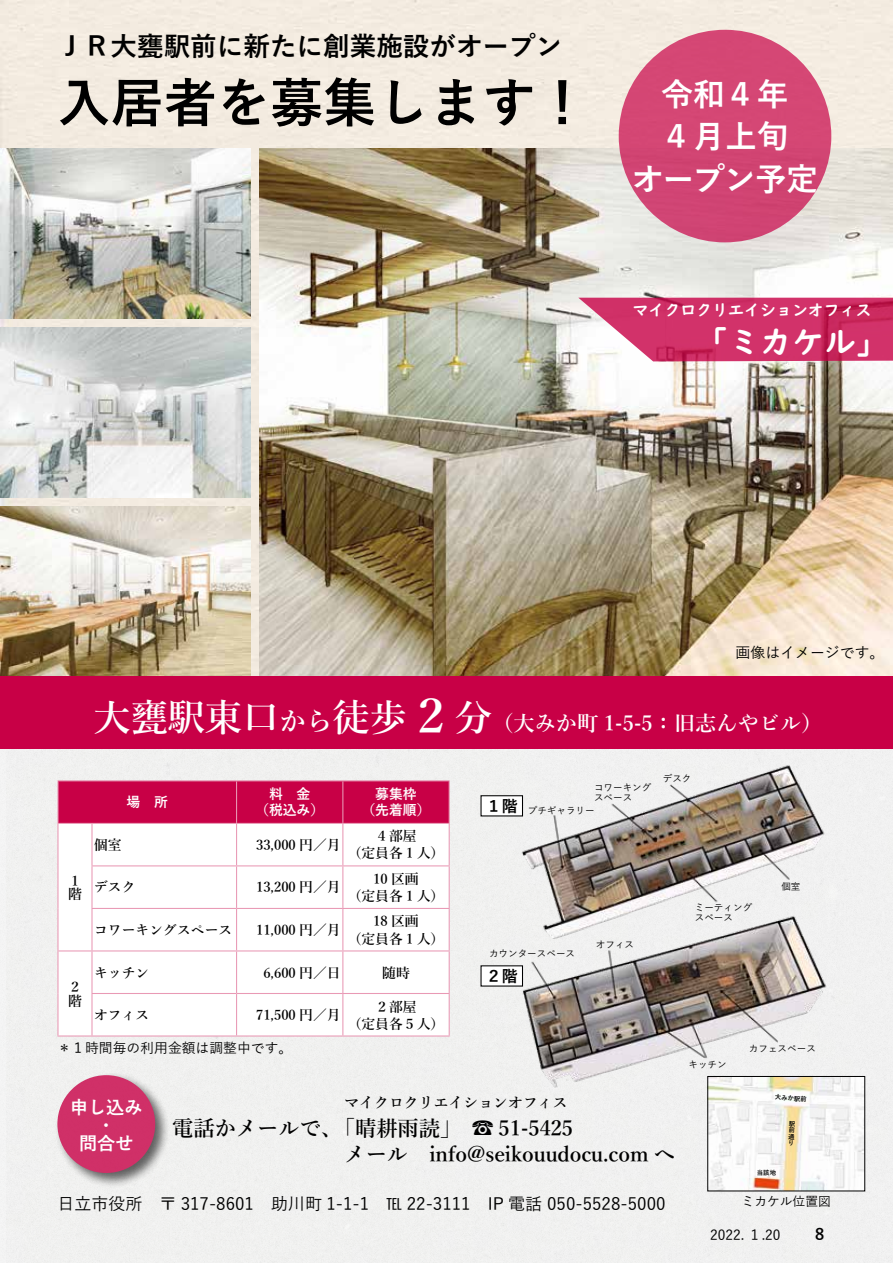
<style>
.page{position:relative;width:893px;height:1263px;background:#fff}
.page>*{position:absolute;margin:0;border:0;box-sizing:border-box;transform-origin:0 0}
.t1{font:700 53.1px "Yu Gothic";color:#000}
.t2{font:600 47.85px "Yu Mincho";color:#fff}
.t3{font:600 37.2px "Yu Mincho";color:#fff}
.t4{font:700 31.95px/42.5px "Yu Gothic";letter-spacing:-.025em;color:#fff;text-align:center}
.t5{font:31.95px "UD Digi Kyokasho NP B";color:#fff}
.t6{font:700 31.95px "Yu Gothic";color:#fff}
.t7{font:700 26.55px "Yu Gothic";color:#000}
.t8{font:600 21.3px/26.5px "Yu Mincho";color:#000}
.t9{font:600 21.3px "Yu Mincho";color:#fff}
.t10{font:700 18px/36.2px "Yu Gothic";color:#fff;text-align:center}
.t11{font:500 16.95px "Yu Gothic";color:#000}
.t12{font:15.9px "UD Digi Kyokasho NP B";color:#fff}
.t13{font:700 15.9px "Yu Gothic";color:#000}
.t14{font:600 14.85px "Yu Mincho";color:#000}
.t15{font:500 14.85px "Yu Gothic";color:#000}
.t16{font:600 13.8px/25.5px "Yu Mincho";color:#000;text-align:center}
.t17{font:500 13.8px "Yu Gothic";color:#000}
.t18{font:700 13.8px/15.9px "Yu Gothic";color:#fff;text-align:center}
.t19{font:500 12.75px "Yu Gothic";color:#000}
.t20{font:500 9.6px/9.6px "Yu Gothic";color:#000}
.t21{font:700 6.45px/6.4px "Yu Gothic";color:#000;text-align:justify}
.s1{font-size:26.55px}
.s2{font-size:15.9px}
</style>
<div class="page">
<div style="left:0;top:748px;width:893px;height:515px;background:#f0f1f0"></div>
<div style="left:0;top:0;width:893px;height:676px;background:#f3ebe0"></div>
<img style="left:259px;top:149px;width:634px;height:527px">
<img style="left:510px;top:765px;width:315px;height:143px">
<img style="left:510px;top:908px;width:317px;height:181px">
<img style="left:0;top:327px;width:251px;height:170px">
<img style="left:0;top:149px;width:251px;height:170px">
<img style="left:0;top:506px;width:251px;height:170px">
<div style="left:0;top:676px;width:893px;height:72px;background:#c80046"></div>
<div style="left:59px;top:781px;width:390px;height:42px;background:#c80046"></div>
<div style="left:59px;top:824px;width:390px;height:211px;background:#fff"></div>
<hr style="left:57px;top:780px;width:35px;height:1px;background:#e999b5">
<hr style="left:57px;top:781px;width:2px;height:42px;background:#e999b5">
<hr style="left:92px;top:780px;width:145px;height:1px;background:#e999b5">
<hr style="left:237px;top:780px;width:106px;height:1px;background:#e999b5">
<hr style="left:236px;top:781px;width:1px;height:42px;background:#e999b5">
<hr style="left:343px;top:780px;width:107px;height:1px;background:#e999b5">
<hr style="left:342px;top:781px;width:1px;height:42px;background:#e999b5">
<hr style="left:449px;top:781px;width:1px;height:42px;background:#e999b5">
<hr style="left:57px;top:823px;width:35px;height:1px;background:#e999b5">
<hr style="left:57px;top:824px;width:2px;height:42px;background:#e999b5">
<hr style="left:57px;top:866px;width:2px;height:42px;background:#e999b5">
<hr style="left:57px;top:908px;width:2px;height:42px;background:#e999b5">
<hr style="left:92px;top:823px;width:145px;height:1px;background:#e999b5">
<hr style="left:91px;top:824px;width:2px;height:41px;background:#e999b5">
<hr style="left:237px;top:823px;width:106px;height:1px;background:#e999b5">
<hr style="left:236px;top:824px;width:1px;height:41px;background:#e999b5">
<hr style="left:343px;top:823px;width:107px;height:1px;background:#e999b5">
<hr style="left:342px;top:824px;width:1px;height:41px;background:#e999b5">
<hr style="left:449px;top:824px;width:1px;height:41px;background:#e999b5">
<hr style="left:91px;top:865px;width:146px;height:1px;background:#e999b5">
<hr style="left:91px;top:866px;width:2px;height:42px;background:#e999b5">
<hr style="left:237px;top:865px;width:106px;height:1px;background:#e999b5">
<hr style="left:236px;top:866px;width:1px;height:42px;background:#e999b5">
<hr style="left:343px;top:865px;width:107px;height:1px;background:#e999b5">
<hr style="left:342px;top:866px;width:1px;height:42px;background:#e999b5">
<hr style="left:449px;top:866px;width:1px;height:42px;background:#e999b5">
<hr style="left:91px;top:908px;width:146px;height:1px;background:#e999b5">
<hr style="left:91px;top:909px;width:2px;height:41px;background:#e999b5">
<hr style="left:237px;top:908px;width:106px;height:1px;background:#e999b5">
<hr style="left:236px;top:909px;width:1px;height:41px;background:#e999b5">
<hr style="left:343px;top:908px;width:107px;height:1px;background:#e999b5">
<hr style="left:342px;top:909px;width:1px;height:41px;background:#e999b5">
<hr style="left:449px;top:909px;width:1px;height:41px;background:#e999b5">
<hr style="left:57px;top:950px;width:35px;height:1px;background:#e999b5">
<hr style="left:57px;top:951px;width:2px;height:42px;background:#e999b5">
<hr style="left:57px;top:993px;width:2px;height:42px;background:#e999b5">
<hr style="left:57px;top:1035px;width:35px;height:1px;background:#e999b5">
<hr style="left:92px;top:950px;width:145px;height:1px;background:#e999b5">
<hr style="left:91px;top:951px;width:2px;height:42px;background:#e999b5">
<hr style="left:237px;top:950px;width:106px;height:1px;background:#e999b5">
<hr style="left:236px;top:951px;width:1px;height:42px;background:#e999b5">
<hr style="left:343px;top:950px;width:107px;height:1px;background:#e999b5">
<hr style="left:342px;top:951px;width:1px;height:42px;background:#e999b5">
<hr style="left:449px;top:951px;width:1px;height:42px;background:#e999b5">
<hr style="left:91px;top:993px;width:146px;height:1px;background:#e999b5">
<hr style="left:91px;top:994px;width:2px;height:41px;background:#e999b5">
<hr style="left:237px;top:993px;width:106px;height:1px;background:#e999b5">
<hr style="left:236px;top:994px;width:1px;height:41px;background:#e999b5">
<hr style="left:343px;top:993px;width:107px;height:1px;background:#e999b5">
<hr style="left:342px;top:994px;width:1px;height:41px;background:#e999b5">
<hr style="left:449px;top:994px;width:1px;height:41px;background:#e999b5">
<hr style="left:92px;top:1035px;width:145px;height:1px;background:#e999b5">
<hr style="left:237px;top:1035px;width:106px;height:1px;background:#e999b5">
<hr style="left:343px;top:1035px;width:107px;height:1px;background:#e999b5">
<div style="left:54px;top:1072px;width:116px;height:116px;background:#000;opacity:.75"></div>
<div style="left:57px;top:1075px;width:98px;height:98px;background:#d03068;border-radius:50%"></div>
<div style="left:619px;top:30px;width:212px;height:212px;background:#d44674;border-radius:50%"></div>
<div style="left:481px;top:966px;width:41px;height:20px;background:#fff"></div>
<div style="left:481px;top:796px;width:41px;height:20px;background:#fff"></div>
<div style="left:480px;top:795px;width:43px;height:21px;border:1px solid #000"></div>
<svg style="left:578px;top:298px;width:315px;height:63px;background:#d34677"></svg>
<img style="left:710px;top:1078px;width:153px;height:111px">
<h3 class="t7" style="left:57px;top:32px;width:506px">ＪＲ大甕駅前に新たに創業施設がオープン</h3>
<h1 class="t1" style="left:57px;top:73px;width:533px">入居者を募集します！</h1>
<h3 class="t6" style="left:661px;top:76px;width:129px">令和４年</h3>
<h3 class="t4" style="left:632px;top:116px;width:188px">４月上旬<br>オープン予定</h3>
<p class="t12" style="left:632px;top:301px;width:241px">マイクロクリエイションオフィス</p>
<h3 class="t5" style="left:696px;top:323px;width:193px">「ミカケル「</h3>
<p class="t15" style="left:736px;top:639px;width:150px">画像はイメージです。</p>
<h3 class="t3" style="left:94px;top:696px;width:315px">大甕駅東口<span class="s1">から</span>徒歩</h3>
<h2 class="t2" style="left:407px;top:690px;width:49px">２</h2>
<h3 class="t3" style="left:455px;top:696px;width:39px">分</h3>
<h3 class="t9" style="left:492px;top:711px;width:332px">（大みか町 1-5-5：旧志んやビル(</h3>
<p class="t16" style="left:68px;top:868px;width:11px">１</p>
<p class="t16" style="left:68px;top:882px;width:15px">階</p>
<p class="t16" style="left:68px;top:974px;width:12px">２</p>
<p class="t16" style="left:68px;top:988px;width:15px">階</p>
<p class="t18" style="left:127px;top:795px;width:43px">場　所</p>
<p class="t16" style="left:94px;top:832px;width:29px">個室</p>
<p class="t16" style="left:94px;top:875px;width:43px">デスク</p>
<p class="t16" style="left:94px;top:917px;width:140px">コワーキングスペース</p>
<p class="t16" style="left:94px;top:960px;width:57px">キッチン</p>
<p class="t16" style="left:94px;top:1002px;width:57px">オフィス</p>
<p class="t18" style="left:269px;top:787px;width:43px">料　金</p>
<p class="t18" style="left:255px;top:803px;width:71px">（税込み(</p>
<p class="t16" style="left:256px;top:832px;width:86px">33,000 円／月</p>
<p class="t16" style="left:256px;top:875px;width:86px">13,200 円／月</p>
<p class="t16" style="left:256px;top:917px;width:86px">11,000 円／月</p>
<p class="t16" style="left:263px;top:960px;width:79px">6,600 円／日</p>
<p class="t16" style="left:256px;top:1002px;width:86px">71,500 円／月</p>
<p class="t17" style="left:57px;top:1035px;width:236px">＊１時間毎の利用金額は調整中です。</p>
<p class="t18" style="left:361px;top:787px;width:71px">募集枠<br>（先着順(</p>
<p class="t16" style="left:375px;top:824px;width:43px">４部屋</p>
<p class="t16" style="left:348px;top:841px;width:98px">（定員各１人(<br>10 区画</p>
<p class="t16" style="left:348px;top:883px;width:98px">（定員各１人(<br>18 区画</p>
<p class="t16" style="left:348px;top:926px;width:98px">（定員各１人(</p>
<p class="t16" style="left:382px;top:960px;width:29px">随時</p>
<p class="t16" style="left:375px;top:994px;width:43px">２部屋</p>
<p class="t16" style="left:348px;top:1011px;width:98px">（定員各５人(</p>
<p class="t13" style="left:486px;top:797px;width:33px">１階</p>
<p class="t20" style="left:594px;top:781px;width:59px">コワーキングスペース</p>
<p class="t20" style="left:528px;top:804px;width:68px">プチギャラリー</p>
<p class="t20" style="left:663px;top:772px;width:30px">デスク</p>
<p class="t20" style="left:489px;top:948px;width:88px">カウンタースペース</p>
<p class="t13" style="left:486px;top:967px;width:33px">２階</p>
<p class="t20" style="left:596px;top:938px;width:40px">オフィス</p>
<p class="t20" style="left:695px;top:902px;width:59px">ミーティングスペース</p>
<p class="t20" style="left:781px;top:881px;width:21px">個室</p>
<p class="t20" style="left:688px;top:1059px;width:40px">キッチン</p>
<p class="t20" style="left:749px;top:1043px;width:68px">カフェスペース</p>
<h3 class="t10" style="left:70px;top:1089px;width:74px">申し込み問合せ</h3>
<h3 class="t10" style="left:97px;top:1107px;width:20px">・</h3>
<h3 class="t8" style="left:172px;top:1115px;width:172px">電話かメールで、</h3>
<p class="t14" style="left:344px;top:1094px;width:225px">マイクロクリエイションオフィス</p>
<h3 class="t8" style="left:472px;top:1115px;width:102px">☎ 51-5425</h3>
<h3 class="t8" style="left:344px;top:1115px;width:332px;text-indent:-11px">「晴耕雨読「<br>メール　info@seikouudocu.com へ</h3>
<p class="t21" style="left:775px;top:1094px;width:33px;rotate:4deg">大みか駅前</p>
<p class="t21" style="left:789px;top:1120px;width:5px;rotate:3deg">駅前通り</p>
<p class="t21" style="left:757px;top:1169px;width:21px">当該地</p>
<p class="t11" style="left:57px;top:1188px;width:610px">日立市役所　〒 317-8601　助川町 1-1-1　<span class="s2">TEL</span> 22-3111　IP 電話 050-5528-5000</p>
<p class="t19" style="left:742px;top:1190px;width:91px">ミカケル位置図</p>
<p class="t17" style="left:710px;top:1222px;width:72px">2022. １.20</p>
<p class="t13" style="left:815px;top:1225px;width:11px">8</p>
</div>
